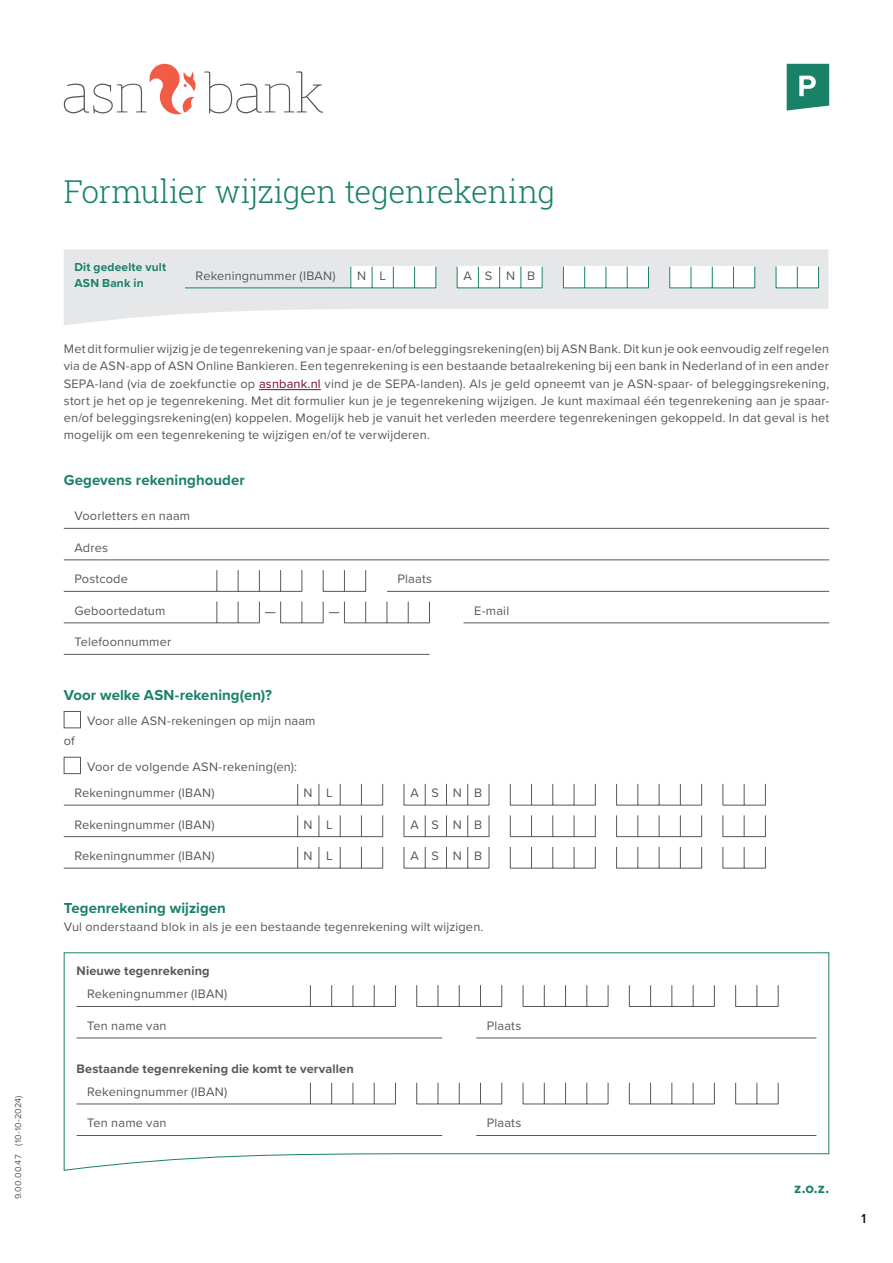
<style>
.page{position:relative;width:893px;height:1263px;background:#fff}
.page>*{position:absolute;margin:0;border:0;box-sizing:border-box;transform-origin:0 0}
.t1{font:300 31.5px "Roboto Slab";letter-spacing:-.01em;color:#1a8169}
.t2{font:700 15px "Proxima Nova";letter-spacing:.005em;color:#1a8169}
.t3{font:13.5px "Proxima Nova";color:#231f20}
.t4{font:12.75px/17.2px "Proxima Nova";letter-spacing:.015em;color:#57585a;text-align:justify}
.t5{font:700 12.75px "Proxima Nova";letter-spacing:.01em;color:#57585a}
.t6{font:700 12px/16.5px "Proxima Nova";letter-spacing:.015em;color:#1a8169}
.t7{font:9px "Proxima Nova";letter-spacing:.02em;color:#57585a}
.s1{color:#770b31}
</style>
<div class="page">
<hr style="left:259px;top:389px;width:62px;height:1px;background:#770b31">
<svg style="left:64px;top:249px;width:764px;height:76px;fill:#e6e7e9"></svg>
<hr style="left:185px;top:288px;width:166px;height:1px;background:#1a8169">
<svg style="left:350px;top:267px;width:87px;height:22px"></svg>
<svg style="left:457px;top:267px;width:86px;height:22px"></svg>
<svg style="left:563px;top:267px;width:86px;height:22px"></svg>
<svg style="left:669px;top:267px;width:86px;height:22px"></svg>
<svg style="left:776px;top:267px;width:43px;height:22px"></svg>
<hr style="left:64px;top:528px;width:765px;height:1px;background:#57585a">
<hr style="left:64px;top:559px;width:765px;height:1px;background:#57585a">
<hr style="left:64px;top:591px;width:89px;height:1px;background:#57585a">
<svg style="left:153px;top:570px;width:150px;height:22px"></svg>
<svg style="left:323px;top:570px;width:43px;height:22px"></svg>
<hr style="left:387px;top:591px;width:442px;height:1px;background:#57585a">
<hr style="left:64px;top:622px;width:110px;height:1px;background:#57585a">
<svg style="left:174px;top:602px;width:256px;height:21px"></svg>
<hr style="left:463px;top:622px;width:366px;height:1px;background:#57585a">
<hr style="left:64px;top:654px;width:365px;height:1px;background:#57585a">
<div style="left:64px;top:711px;width:17px;height:17px;border:1px solid #57585a"></div>
<div style="left:64px;top:757px;width:17px;height:17px;border:1px solid #57585a"></div>
<hr style="left:64px;top:805px;width:234px;height:1px;background:#57585a">
<svg style="left:297px;top:784px;width:86px;height:22px"></svg>
<svg style="left:404px;top:784px;width:86px;height:22px"></svg>
<svg style="left:510px;top:784px;width:86px;height:22px"></svg>
<svg style="left:616px;top:784px;width:86px;height:22px"></svg>
<svg style="left:723px;top:784px;width:43px;height:22px"></svg>
<hr style="left:64px;top:836px;width:234px;height:1px;background:#57585a">
<svg style="left:297px;top:815px;width:86px;height:22px"></svg>
<svg style="left:404px;top:815px;width:86px;height:22px"></svg>
<svg style="left:510px;top:815px;width:86px;height:22px"></svg>
<svg style="left:616px;top:815px;width:86px;height:22px"></svg>
<svg style="left:723px;top:815px;width:43px;height:22px"></svg>
<hr style="left:64px;top:868px;width:234px;height:1px;background:#57585a">
<svg style="left:297px;top:847px;width:86px;height:22px"></svg>
<svg style="left:404px;top:847px;width:86px;height:22px"></svg>
<svg style="left:510px;top:847px;width:86px;height:22px"></svg>
<svg style="left:616px;top:847px;width:86px;height:22px"></svg>
<svg style="left:723px;top:847px;width:43px;height:22px"></svg>
<svg style="left:63px;top:952px;width:767px;height:219px"></svg>
<hr style="left:77px;top:1006px;width:233px;height:1px;background:#57585a">
<svg style="left:310px;top:985px;width:86px;height:22px"></svg>
<svg style="left:416px;top:985px;width:86px;height:22px"></svg>
<svg style="left:523px;top:985px;width:86px;height:22px"></svg>
<svg style="left:629px;top:985px;width:86px;height:22px"></svg>
<svg style="left:735px;top:985px;width:44px;height:22px"></svg>
<hr style="left:77px;top:1038px;width:365px;height:1px;background:#57585a">
<hr style="left:476px;top:1038px;width:340px;height:1px;background:#57585a">
<hr style="left:77px;top:1104px;width:233px;height:1px;background:#57585a">
<svg style="left:310px;top:1083px;width:86px;height:22px"></svg>
<svg style="left:416px;top:1083px;width:86px;height:22px"></svg>
<svg style="left:523px;top:1083px;width:86px;height:22px"></svg>
<svg style="left:629px;top:1083px;width:86px;height:22px"></svg>
<svg style="left:735px;top:1083px;width:44px;height:22px"></svg>
<hr style="left:77px;top:1135px;width:365px;height:1px;background:#57585a">
<hr style="left:476px;top:1135px;width:340px;height:1px;background:#57585a">
<svg style="left:787px;top:64px;width:42px;height:47px;background:#3e9580"></svg>
<svg style="left:204px;top:71px;width:119px;height:42px"></svg>
<svg style="left:64px;top:64px;width:132px;height:50px"></svg>
<p class="t7" style="left:12px;top:1199px;width:105px;rotate:-90deg">9.00.00.47 (10-10-2024)</p>
<h1 class="t1" style="left:64px;top:170px;width:493px">Formulier wijzigen tegenrekening</h1>
<p class="t6" style="left:74px;top:258px;width:93px">Dit gedeelte vult<br>ASN Bank in</p>
<p class="t4" style="left:196px;top:266px;width:142px">Rekeningnummer (IBAN)</p>
<p class="t4" style="left:357px;top:266px;width:30px">N L</p>
<p class="t4" style="left:463px;top:266px;width:73px">ASNB</p>
<p class="t4" style="left:64px;top:340px;width:767px">Met dit formulier wijzig je de tegenrekening van je spaar- en/of beleggingsrekening(en) bij ASN Bank. Dit kun je ook eenvoudig zelf regelen via de ASN-app of ASN Online Bankieren. Een tegenrekening is een bestaande betaalrekening bij een bank in Nederland of in een ander SEPA-land (via de zoekfunctie op <span class="s1">asnbank.nl</span> vind je de SEPA-landen). Als je geld opneemt van je ASN-spaar- of beleggingsrekening, stort je het op je tegenrekening. Met dit formulier kun je je tegenrekening wijzigen. Je kunt maximaal één tegenrekening aan je spaar&shy;en/of beleggingsrekening(en) koppelen. Mogelijk heb je vanuit het verleden meerdere tegenrekeningen gekoppeld. In dat geval is het mogelijk om een tegenrekening te wijzigen en/of te verwijderen.</p>
<p class="t2" style="left:64px;top:469px;width:183px">Gegevens rekeninghouder</p>
<p class="t4" style="left:74px;top:507px;width:117px">Voorletters en naam</p>
<p class="t4" style="left:74px;top:538px;width:35px">Adres</p>
<p class="t4" style="left:74px;top:570px;width:55px">Postcode</p>
<p class="t4" style="left:398px;top:570px;width:36px">Plaats</p>
<p class="t4" style="left:74px;top:601px;width:92px">Geboortedatum</p>
<p class="t4" style="left:474px;top:601px;width:37px">E-mail</p>
<p class="t4" style="left:74px;top:633px;width:98px">Telefoonnummer</p>
<p class="t2" style="left:64px;top:683px;width:210px">Voor welke ASN-rekening(en)?</p>
<p class="t4" style="left:87px;top:712px;width:230px">Voor alle ASN-rekeningen op mijn naam</p>
<p class="t4" style="left:64px;top:732px;width:13px">of</p>
<p class="t4" style="left:74px;top:753px;width:224px;line-height:26.2px;text-indent:13px">Voor de volgende ASN-rekening(en):<br>Rekeningnummer (IBAN)</p>
<p class="t4" style="left:303px;top:784px;width:31px">N L</p>
<p class="t4" style="left:410px;top:784px;width:73px">ASNB</p>
<p class="t4" style="left:74px;top:815px;width:142px">Rekeningnummer (IBAN)</p>
<p class="t4" style="left:303px;top:815px;width:31px">N L</p>
<p class="t4" style="left:410px;top:815px;width:73px">ASNB</p>
<p class="t4" style="left:74px;top:847px;width:142px">Rekeningnummer (IBAN)</p>
<p class="t4" style="left:303px;top:847px;width:31px">N L</p>
<p class="t4" style="left:410px;top:847px;width:73px">ASNB</p>
<p class="t2" style="left:64px;top:897px;width:164px">Tegenrekening wijzigen</p>
<p class="t4" style="left:64px;top:917px;width:421px">Vul onderstaand blok in als je een bestaande tegenrekening wilt wijzigen.</p>
<p class="t5" style="left:77px;top:961px;width:135px">Nieuwe tegenrekening</p>
<p class="t4" style="left:87px;top:985px;width:142px">Rekeningnummer (IBAN)</p>
<p class="t4" style="left:87px;top:1016px;width:81px">Ten name van</p>
<p class="t4" style="left:487px;top:1016px;width:36px">Plaats</p>
<p class="t5" style="left:77px;top:1059px;width:279px">Bestaande tegenrekening die komt te vervallen</p>
<p class="t4" style="left:87px;top:1082px;width:142px">Rekeningnummer (IBAN)</p>
<p class="t4" style="left:87px;top:1114px;width:81px">Ten name van</p>
<p class="t4" style="left:487px;top:1114px;width:36px">Plaats</p>
<p class="t2" style="left:794px;top:1177px;width:36px">z.o.z.</p>
<p class="t3" style="left:861px;top:1208px;width:6px">1</p>
</div>
